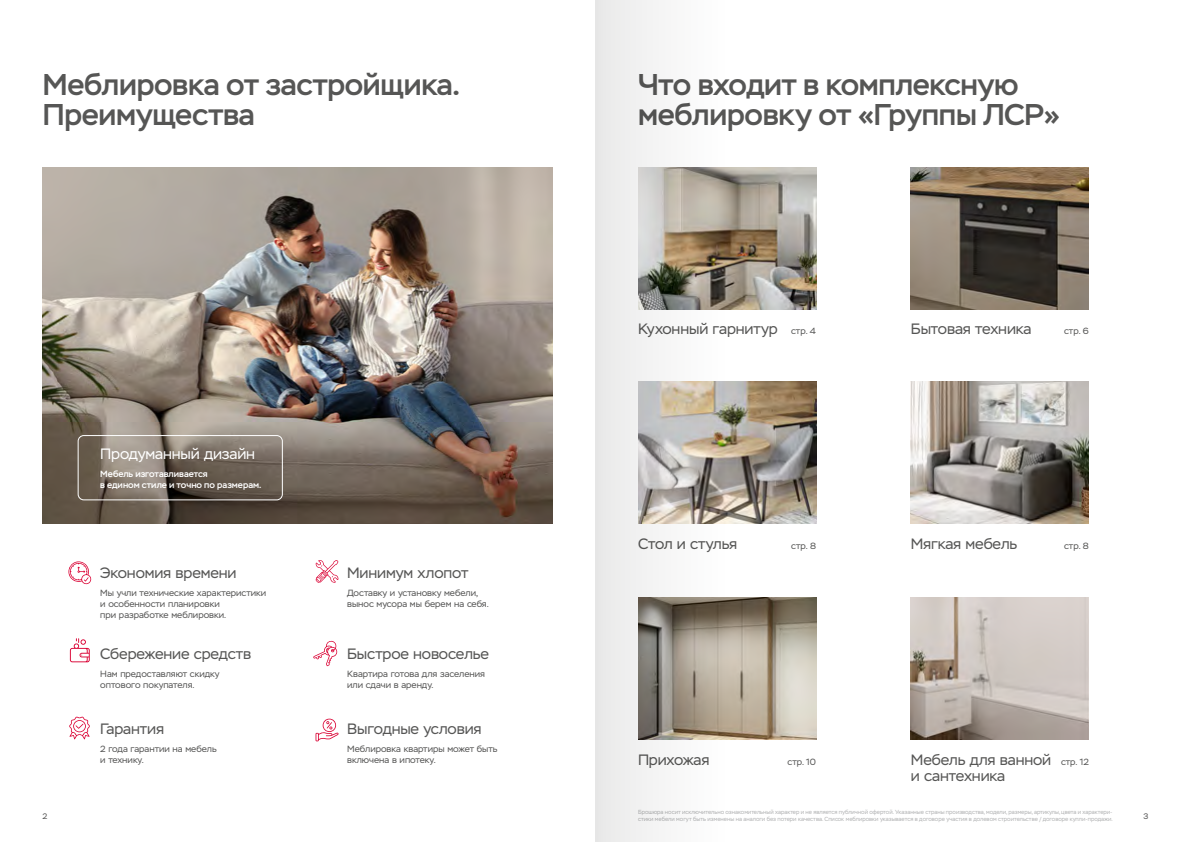
<style>
.page{position:relative;width:1191px;height:842px;background:#fff}
.page>*{position:absolute;margin:0;border:0;box-sizing:border-box;transform-origin:0 0}
.t1{font:500 30px/30px "Stem";letter-spacing:-.01em;color:#565655}
.t2{font:15px/16px "Stem";letter-spacing:-.01em;color:#565655}
.t3{font:15px "Stem";letter-spacing:-.01em;color:#fff}
.t4{font:9px/11px "Stem";color:#565655}
.t5{font:500 9px/11px "Stem";color:#fff}
.t6{font:8px "Stem";color:#565655}
.t7{font:5.9px/7px "Stem";color:#b1b2b3;scale:.95 1}
</style>
<div class="page">
<img style="left:43px;top:167px;width:510px;height:356px">
<svg style="left:69px;top:716px;width:21px;height:23px"></svg>
<svg style="left:313px;top:640px;width:24px;height:26px"></svg>
<svg style="left:70px;top:638px;width:20px;height:24px"></svg>
<svg style="left:315px;top:560px;width:23px;height:23px"></svg>
<svg style="left:68px;top:561px;width:23px;height:23px"></svg>
<div style="left:78px;top:435px;width:205px;height:65px;border:1px solid #fff;border-radius:6px"></div>
<svg style="left:315px;top:718px;width:23px;height:23px"></svg>
<img style="left:724px;top:167px;width:92px;height:142px">
<img style="left:724px;top:382px;width:92px;height:141px">
<img style="left:724px;top:597px;width:92px;height:142px">
<img style="left:911px;top:167px;width:177px;height:142px">
<img style="left:911px;top:382px;width:177px;height:141px">
<img style="left:911px;top:597px;width:177px;height:142px">
<svg style="left:595px;top:0;width:129px;height:842px"></svg>
<h1 class="t1" style="left:43px;top:70px;width:419px">Меблировка от застройщика.<br>Преимущества</h1>
<h1 class="t1" style="left:638px;top:70px;width:424px">Что входит в комплексную меблировку от «Группы ЛСР»</h1>
<h2 class="t3" style="left:100px;top:445px;width:156px">Продуманный дизайн</h2>
<p class="t5" style="left:100px;top:469px;width:163px">Мебель изготавливается<br>в едином стиле и точно по размерам.</p>
<h2 class="t2" style="left:100px;top:565px;width:138px">Экономия времени</h2>
<h2 class="t2" style="left:347px;top:565px;width:123px">Минимум хлопот</h2>
<p class="t4" style="left:100px;top:588px;width:168px">Мы учли технические характеристики и особенности планировки<br>при разработке меблировки.</p>
<p class="t4" style="left:347px;top:588px;width:143px">Доставку и установку мебели, вынос мусора мы берем на себя.</p>
<h2 class="t2" style="left:100px;top:646px;width:152px">Сбережение средств</h2>
<h2 class="t2" style="left:347px;top:646px;width:143px">Быстрое новоселье</h2>
<p class="t4" style="left:100px;top:669px;width:121px">Нам предоставляют скидку оптового покупателя.</p>
<p class="t4" style="left:347px;top:669px;width:139px">Квартира готова для заселения или сдачи в аренду.</p>
<h2 class="t2" style="left:100px;top:721px;width:65px">Гарантия</h2>
<h2 class="t2" style="left:347px;top:721px;width:136px">Выгодные условия</h2>
<p class="t4" style="left:100px;top:743px;width:118px">2 года гарантии на мебель и технику.</p>
<p class="t4" style="left:347px;top:743px;width:152px">Меблировка квартиры может быть включена в ипотеку.</p>
<h2 class="t2" style="left:638px;top:321px;width:141px">Кухонный гарнитур</h2>
<p class="t4" style="left:791px;top:325px;width:26px">стр. 4</p>
<h2 class="t2" style="left:911px;top:321px;width:122px">Бытовая техника</h2>
<p class="t4" style="left:1064px;top:325px;width:26px">стр. 6</p>
<h2 class="t2" style="left:638px;top:536px;width:101px">Стол и стулья</h2>
<p class="t4" style="left:791px;top:541px;width:26px">стр. 8</p>
<h2 class="t2" style="left:911px;top:536px;width:108px">Мягкая мебель</h2>
<p class="t4" style="left:1064px;top:541px;width:26px">стр. 8</p>
<h2 class="t2" style="left:638px;top:752px;width:73px">Прихожая</h2>
<p class="t4" style="left:787px;top:756px;width:30px">стр. 10</p>
<h2 class="t2" style="left:911px;top:752px;width:142px">Мебель для ванной и сантехника</h2>
<p class="t4" style="left:1061px;top:756px;width:29px">стр. 12</p>
<p class="t7" style="left:638px;top:809px;width:501px">Брошюра носит исключительно ознакомительный характер и не является публичной офертой. Указанные страны производства, модели, размеры, артикулы, цвета и характери&shy;стики мебели могут быть изменены на аналоги без потери качества. Список меблировки указывается в договоре участия в долевом строительстве / договоре купли-продажи.</p>
<p class="t6" style="left:43px;top:811px;width:6px">2</p>
<p class="t6" style="left:1143px;top:811px;width:6px">3</p>
</div>
